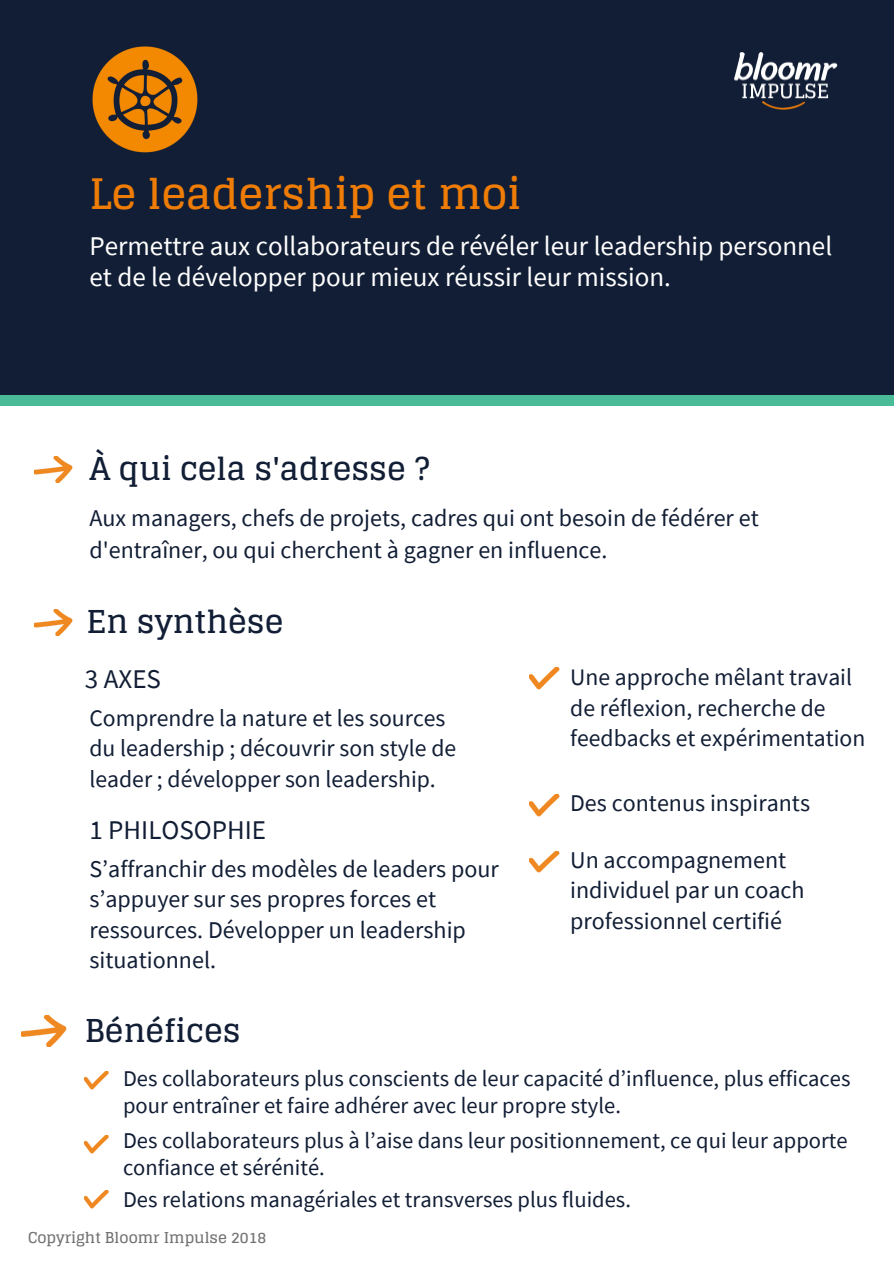
<style>
.page{position:relative;width:894px;height:1264px;background:#fff}
.page>*{position:absolute;margin:0;border:0;box-sizing:border-box;transform-origin:0 0}
.t1{font:700 42px "Glegoo";color:#ee7c06}
.t2{font:700 31.5px "Glegoo";color:#121e35}
.t3{font:27px/31.5px "Source Sans Pro";color:#fff}
.t4{font:27px "Source Sans Pro";color:#121e35}
.t5{font:24px/30.5px "Source Sans Pro";color:#121e35}
.t6{font:23.7px/30.5px "Source Sans Pro";color:#121e35}
.t7{font:22.5px/27px "Source Sans Pro";color:#121e35}
.t8{font:700 15px "Glegoo";color:#737373}
</style>
<div class="page">
<div style="left:0;top:348px;width:893px;height:58px;background:#49bb97"></div>
<div style="left:0;top:0;width:893px;height:394px;background:#121e35"></div>
<img style="left:35px;top:456px;width:37px;height:26px">
<img style="left:529px;top:668px;width:31px;height:21px">
<img style="left:529px;top:794px;width:31px;height:22px">
<img style="left:529px;top:851px;width:31px;height:21px">
<img style="left:35px;top:609px;width:37px;height:26px">
<img style="left:734px;top:52px;width:103px;height:58px">
<img style="left:92px;top:46px;width:106px;height:106px">
<img style="left:22px;top:1015px;width:45px;height:31px">
<img style="left:85px;top:1071px;width:24px;height:18px">
<img style="left:85px;top:1135px;width:24px;height:18px">
<img style="left:85px;top:1190px;width:24px;height:17px">
<h1 class="t1" style="left:89px;top:170px;width:433px">Le leadership et moi</h1>
<p class="t3" style="left:89px;top:229px;width:744px">Permettre aux collaborateurs de révéler leur leadership personnel et de le développer pour mieux réussir leur mission.</p>
<h2 class="t2" style="left:89px;top:450px;width:341px">À qui cela s'adresse ?</h2>
<p class="t5" style="left:89px;top:501px;width:670px;line-height:32.7px">Aux managers, chefs de projets, cadres qui ont besoin de fédérer et d'entraîner, ou qui cherchent à gagner en influence.</p>
<h2 class="t2" style="left:86px;top:604px;width:198px">En synthèse</h2>
<p class="t4" style="left:85px;top:662px;width:78px">3 AXES</p>
<p class="t6" style="left:89px;top:702px;width:368px">Comprendre la nature et les sources du leadership ; découvrir son style de leader ; développer son leadership.</p>
<p class="t4" style="left:89px;top:812px;width:178px">1 PHILOSOPHIE</p>
<p class="t5" style="left:89px;top:853px;width:411px">S’affranchir des modèles de leaders pour s’appuyer sur ses propres forces et ressources. Développer un leadership situationnel.</p>
<p class="t6" style="left:570px;top:661px;width:296px">Une approche mêlant travail de réflexion, recherche de feedbacks et expérimentation</p>
<p class="t5" style="left:570px;top:787px;width:241px">Des contenus inspirants</p>
<p class="t5" style="left:570px;top:844px;width:236px">Un accompagnement individuel par un coach professionnel certifié</p>
<h2 class="t2" style="left:85px;top:1012px;width:157px">Bénéfices</h2>
<p class="t7" style="left:123px;top:1064px;width:728px">Des collaborateurs plus conscients de leur capacité d’influence, plus efficaces pour entraîner et faire adhérer avec leur propre style.</p>
<p class="t7" style="left:123px;top:1126px;width:726px">Des collaborateurs plus à l’aise dans leur positionnement, ce qui leur apporte confiance et sérénité.</p>
<p class="t7" style="left:123px;top:1185px;width:509px">Des relations managériales et transverses plus fluides.</p>
<p class="t8" style="left:28px;top:1229px;width:240px">Copyright Bloomr Impulse 2018</p>
</div>
